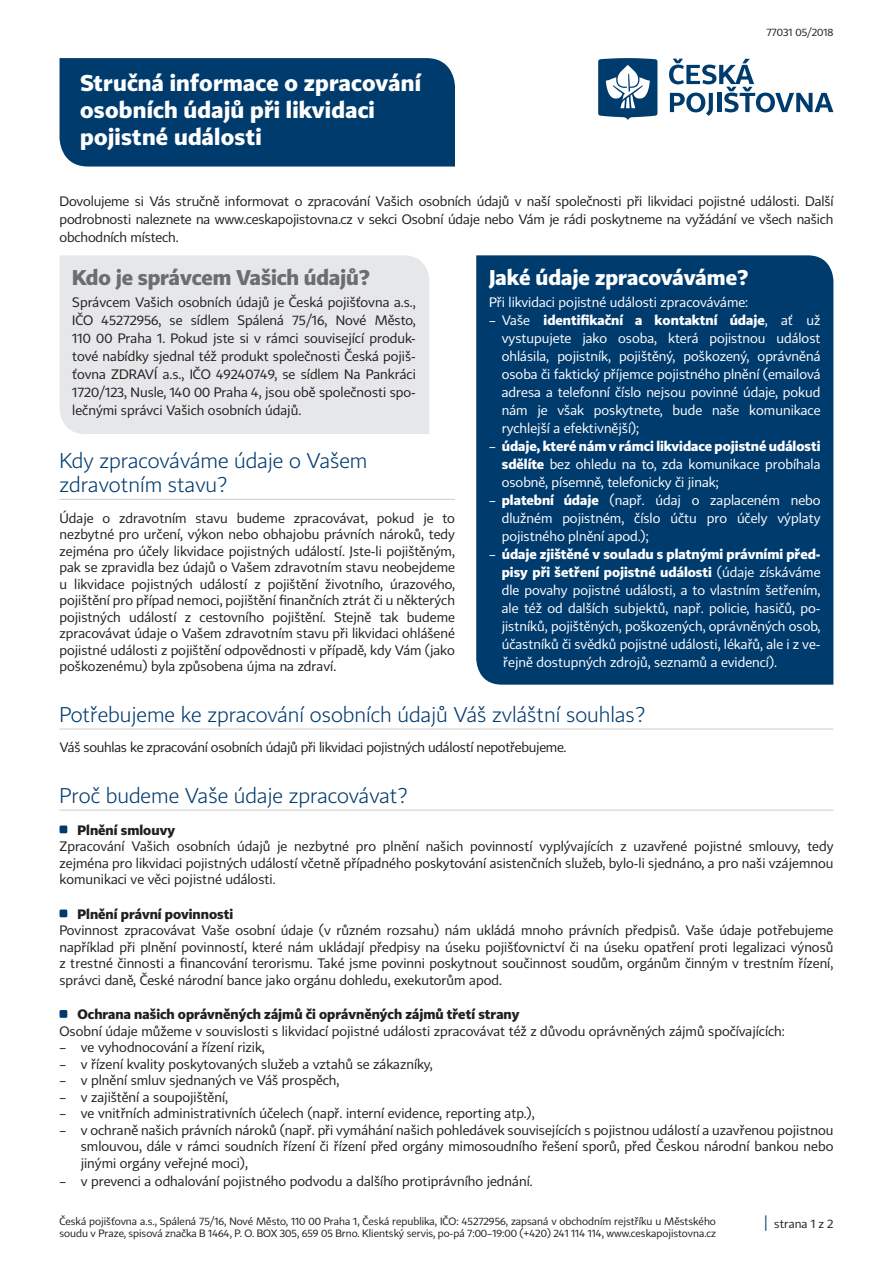
<style>
.page{position:relative;width:893px;height:1263px;background:#fff}
.page>*{position:absolute;margin:0;border:0;box-sizing:border-box;transform-origin:0 0}
.t1{font:700 22.5px/27px "CP";letter-spacing:.01em;color:#fff}
.t2{font:21px/24px "CP Light";color:#003b6e}
.t3{font:700 21px "CP";letter-spacing:-.005em;color:#6c6d70}
.t4{font:700 21px "CP";color:#fff}
.t5{font:13.5px/16.5px "CP";color:#231f20;text-align:justify}
.t6{font:13.5px/18px "CP";color:#fff;text-align:justify}
.t7{font:700 13.5px "CP";color:#231f20}
.t8{font:13.5px "CP";letter-spacing:-.02em;color:#231f20}
.t9{font:12px "CP";color:#231f20}
.t10{font:10.5px/12px "CP";color:#231f20}
.s1{font-weight:700}
.s2{font-size:15px;color:#003b6e}
</style>
<div class="page">
<div style="left:476px;top:255px;width:357px;height:430px;background:#003b6e"></div>
<div style="left:60px;top:255px;width:369px;height:179px;background:#e6e7e9"></div>
<svg style="left:669px;top:59px;width:164px;height:57px"></svg>
<svg style="left:598px;top:58px;width:59px;height:62px"></svg>
<div style="left:60px;top:58px;width:395px;height:109px;background:#003b6e"></div>
<hr style="left:60px;top:499px;width:395px;height:1px;background:#d1d2d4">
<hr style="left:60px;top:728px;width:773px;height:1px;background:#d1d2d4">
<hr style="left:60px;top:809px;width:773px;height:2px;background:#d1d2d4">
<div style="left:60px;top:825px;width:7px;height:8px;background:#003b6e;border-radius:2px"></div>
<div style="left:60px;top:909px;width:7px;height:8px;background:#003b6e;border-radius:2px"></div>
<div style="left:60px;top:1010px;width:7px;height:8px;background:#003b6e;border-radius:2px"></div>
<h1 class="t1" style="left:80px;top:69px;width:342px">Stručná informace o zpracování osobních údajů při likvidaci pojistné události</h1>
<p class="t10" style="left:766px;top:26px;width:69px">77031 05/2018</p>
<p class="t5" style="left:60px;top:192px;width:775px;line-height:18px">Dovolujeme si Vás stručně informovat o zpracování Vašich osobních údajů v naší společnosti při likvidaci pojistné události. Další podrobnosti naleznete na www.ceskapojistovna.cz v sekci Osobní údaje nebo Vám je rádi poskytneme na vyžádání ve všech našich obchodních místech.</p>
<h2 class="t3" style="left:72px;top:264px;width:299px">Kdo je správcem Vašich údajů?</h2>
<p class="t5" style="left:72px;top:293px;width:345px;line-height:18px">Správcem Vašich osobních údajů je Česká pojišťovna a.s., IČO 45272956, se sídlem Spálená 75/16, Nové Město, 110 00 Praha 1. Pokud jste si v rámci související produk&shy;tové nabídky sjednal též produkt společnosti Česká pojiš&shy;ťovna ZDRAVÍ a.s., IČO 49240749, se sídlem Na Pankráci 1720/123, Nusle, 140 00 Praha 4, jsou obě společnosti spo&shy;lečnými správci Vašich osobních údajů.</p>
<h2 class="t4" style="left:489px;top:264px;width:261px">Jaké údaje zpracováváme?</h2>
<p class="t6" style="left:489px;top:293px;width:261px">Při likvidaci pojistné události zpracováváme:</p>
<p class="t6" style="left:502px;top:311px;width:320px;text-indent:-13px">– Vaše <span class="s1">identifikační a kontaktní údaje</span>, ať už vystupujete jako osoba, která pojistnou událost ohlásila, pojistník, pojištěný, poškozený, oprávněná osoba či faktický příjemce pojistného plnění (emailová adresa a telefonní číslo nejsou povinné údaje, pokud nám je však poskytnete, bude naše komunikace rychlejší a efektivnější);</p>
<p class="t6" style="left:502px;top:437px;width:320px;text-indent:-13px">– <span class="s1">údaje, které nám v rámci likvidace pojistné události sdělíte</span> bez ohledu na to, zda komunikace probíhala osobně, písemně, telefonicky či jinak;</p>
<p class="t6" style="left:502px;top:491px;width:320px;text-indent:-13px">– <span class="s1">platební údaje</span> (např. údaj o zaplaceném nebo dlužném pojistném, číslo účtu pro účely výplaty pojistného plnění apod.);</p>
<p class="t6" style="left:502px;top:545px;width:320px;text-indent:-13px">– <span class="s1">údaje zjištěné v souladu s platnými právními před&shy;pisy při šetření pojistné události</span> (údaje získáváme dle povahy pojistné události, a to vlastním šetřením, ale též od dalších subjektů, např. policie, hasičů, po&shy;jistníků, pojištěných, poškozených, oprávněných osob, účastníků či svědků pojistné události, lékařů, ale i z ve&shy;řejně dostupných zdrojů, seznamů a evidencí).</p>
<h2 class="t2" style="left:60px;top:449px;width:309px">Kdy zpracováváme údaje o Vašem zdravotním stavu?</h2>
<p class="t5" style="left:60px;top:509px;width:397px">Údaje o zdravotním stavu budeme zpracovávat, pokud je to nezbytné pro určení, výkon nebo obhajobu právních nároků, tedy zejména pro účely likvidace pojistných událostí. Jste-li pojištěným, pak se zpravidla bez údajů o Vašem zdravotním stavu neobejdeme u likvidace pojistných událostí z pojištění životního, úrazového, pojištění pro případ nemoci, pojištění finančních ztrát či u některých pojistných událostí z cestovního pojištění. Stejně tak budeme zpracovávat údaje o Vašem zdravotním stavu při likvidaci ohlášené pojistné události z pojištění odpovědnosti v případě, kdy Vám (jako poškozenému) byla způsobena újma na zdraví.</p>
<h2 class="t2" style="left:60px;top:702px;width:587px">Potřebujeme ke zpracování osobních údajů Váš zvláštní souhlas?</h2>
<p class="t8" style="left:60px;top:739px;width:508px">Váš souhlas ke zpracování osobních údajů při likvidaci pojistných událostí nepotřebujeme.</p>
<h2 class="t2" style="left:60px;top:783px;width:350px">Proč budeme Vaše údaje zpracovávat?</h2>
<p class="t7" style="left:78px;top:821px;width:99px">Plnění smlouvy</p>
<p class="t5" style="left:60px;top:838px;width:775px">Zpracování Vašich osobních údajů je nezbytné pro plnění našich povinností vyplývajících z uzavřené pojistné smlouvy, tedy zejména pro likvidaci pojistných událostí včetně případného poskytování asistenčních služeb, bylo-li sjednáno, a pro naši vzájemnou komunikaci ve věci pojistné události.</p>
<p class="t7" style="left:78px;top:905px;width:157px">Plnění právní povinnosti</p>
<p class="t5" style="left:60px;top:922px;width:775px">Povinnost zpracovávat Vaše osobní údaje (v různém rozsahu) nám ukládá mnoho právních předpisů. Vaše údaje potřebujeme například při plnění povinností, které nám ukládají předpisy na úseku pojišťovnictví či na úseku opatření proti legalizaci výnosů z trestné činnosti a financování terorismu. Také jsme povinni poskytnout součinnost soudům, orgánům činným v trestním řízení, správci daně, České národní bance jako orgánu dohledu, exekutorům apod.</p>
<p class="t7" style="left:78px;top:1006px;width:443px">Ochrana našich oprávněných zájmů či oprávněných zájmů třetí strany</p>
<p class="t5" style="left:60px;top:1023px;width:727px">Osobní údaje můžeme v souvislosti s likvidací pojistné události zpracovávat též z důvodu oprávněných zájmů spočívajících:</p>
<p class="t5" style="left:60px;top:1039px;width:207px">– ve vyhodnocování a řízení rizik,</p>
<p class="t5" style="left:60px;top:1056px;width:375px">– v řízení kvality poskytovaných služeb a vztahů se zákazníky,</p>
<p class="t5" style="left:60px;top:1072px;width:281px">– v plnění smluv sjednaných ve Váš prospěch,</p>
<p class="t5" style="left:60px;top:1089px;width:170px">– v zajištění a soupojištění,</p>
<p class="t5" style="left:60px;top:1105px;width:477px">– ve vnitřních administrativních účelech (např. interní evidence, reporting atp.),</p>
<p class="t5" style="left:81px;top:1122px;width:754px;text-indent:-21px">– v ochraně našich právních nároků (např. při vymáhání našich pohledávek souvisejících s pojistnou událostí a uzavřenou pojistnou smlouvou, dále v rámci soudních řízení či řízení před orgány mimosoudního řešení sporů, před Českou národní bankou nebo jinými orgány veřejné moci),</p>
<p class="t5" style="left:60px;top:1173px;width:475px">– v prevenci a odhalování pojistného podvodu a dalšího protiprávního jednání.</p>
<p class="t9" style="left:764px;top:1217px;width:71px"><span class="s2">|</span> strana 1 z 2</p>
<p class="t10" style="left:60px;top:1215px;width:658px">Česká pojišťovna a.s., Spálená 75/16, Nové Město, 110 00 Praha 1, Česká republika, IČO: 45272956, zapsaná v obchodním rejstříku u Městského soudu v Praze, spisová značka B 1464, P. O. BOX 305, 659 05 Brno. Klientský servis, po-pá 7:00–19:00 (+420) 241 114 114, www.ceskapojistovna.cz</p>
</div>
